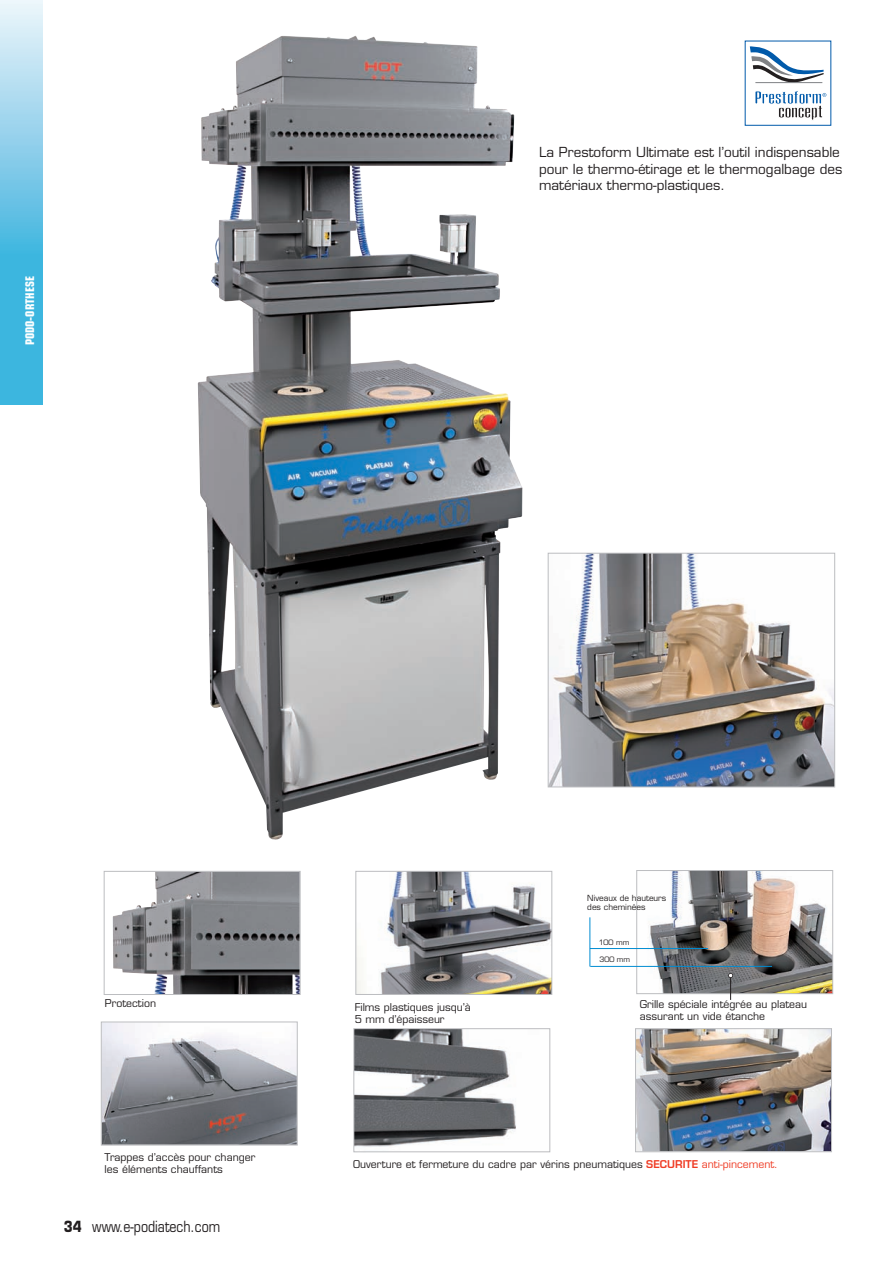
<style>
.page{position:relative;width:893px;height:1263px;background:#fff}
.page>*{position:absolute;margin:0;border:0;box-sizing:border-box;transform-origin:0 0}
.t1{font:15px "Eurostile";color:#231f20;scale:.83 1}
.t2{font:13.5px/16.5px "Eurostile";color:#231f20}
.t3{font:700 condensed 12px "Eurostile";color:#fff}
.t4{font:10.5px/12px "Eurostile";color:#231f20}
.t5{font:8.25px/9.3px "Eurostile";color:#231f20}
.t6{font:7.2px "Eurostile";color:#231f20}
.s1{font-weight:600;color:#ef3c25}
.s2{color:#ef3c25}
.s3{font-weight:700}
</style>
<div class="page">
<hr style="left:892px;top:0;width:1px;height:1263px;background:#dadee2">
<img style="left:198px;top:36px;width:324px;height:804px">
<img style="left:550px;top:555px;width:283px;height:230px">
<div style="left:548px;top:553px;width:287px;height:234px;border:1px solid #bcbdc0"></div>
<svg style="left:750px;top:46px;width:74px;height:37px"></svg>
<svg style="left:755px;top:91px;width:71px;height:29px"></svg>
<img style="left:113px;top:873px;width:186px;height:120px">
<div style="left:104px;top:871px;width:197px;height:124px;border:1px solid #bcbdc0"></div>
<img style="left:638px;top:872px;width:193px;height:120px">
<div style="left:636px;top:870px;width:197px;height:124px;border:1px solid #bcbdc0"></div>
<img style="left:357px;top:873px;width:193px;height:120px">
<div style="left:355px;top:871px;width:197px;height:124px;border:1px solid #bcbdc0"></div>
<img style="left:103px;top:1023px;width:193px;height:120px">
<div style="left:101px;top:1021px;width:197px;height:124px;border:1px solid #bcbdc0"></div>
<img style="left:355px;top:1030px;width:161px;height:117px">
<div style="left:353px;top:1028px;width:197px;height:124px;border:1px solid #bcbdc0"></div>
<img style="left:637px;top:1030px;width:193px;height:120px">
<div style="left:635px;top:1028px;width:197px;height:124px;border:1px solid #bcbdc0"></div>
<hr style="left:590px;top:948px;width:118px;height:1px;background:#008cd2">
<hr style="left:589px;top:917px;width:1px;height:49px;background:#008cd2">
<hr style="left:590px;top:966px;width:182px;height:1px;background:#008cd2">
<svg style="left:728px;top:973px;width:5px;height:27px"></svg>
<div style="left:0;top:0;width:43px;height:254px;background:linear-gradient(to bottom,#eff5fb,#45b5e0)"></div>
<div style="left:0;top:254px;width:43px;height:151px;background:#3cb6df"></div>
<p class="t3" style="left:25px;top:345px;width:71px;rotate:-90deg">PODO-ORTHESE</p>
<p class="t2" style="left:539px;top:146px;width:305px">La Prestoform Ultimate est l’outil indispensable pour le thermo-étirage et le thermogalbage des matériaux thermo-plastiques.</p>
<p class="t5" style="left:587px;top:894px;width:81px">Niveaux de hauteurs des cheminées</p>
<p class="t6" style="left:599px;top:939px;width:32px">100 mm</p>
<p class="t4" style="left:105px;top:998px;width:53px">Protection</p>
<p class="t4" style="left:355px;top:1002px;width:118px">Films plastiques jusqu’à<br>5 mm d’épaisseur</p>
<p class="t6" style="left:599px;top:957px;width:32px">300 mm</p>
<p class="t4" style="left:640px;top:999px;width:169px">Grille spéciale intégrée au plateau assurant un vide étanche</p>
<p class="t4" style="left:105px;top:1152px;width:152px">Trappes d’accès pour changer les éléments chauffants</p>
<p class="t4" style="left:353px;top:1159px;width:426px">Ouverture et fermeture du cadre par vérins pneumatiques <span class="s1">SECURITE</span> <span class="s2">anti-pincement.</span></p>
<h1 class="t1" style="left:64px;top:1220px;width:190px"><span class="s3">34</span> www.e-podiatech.com</h1>
</div>
